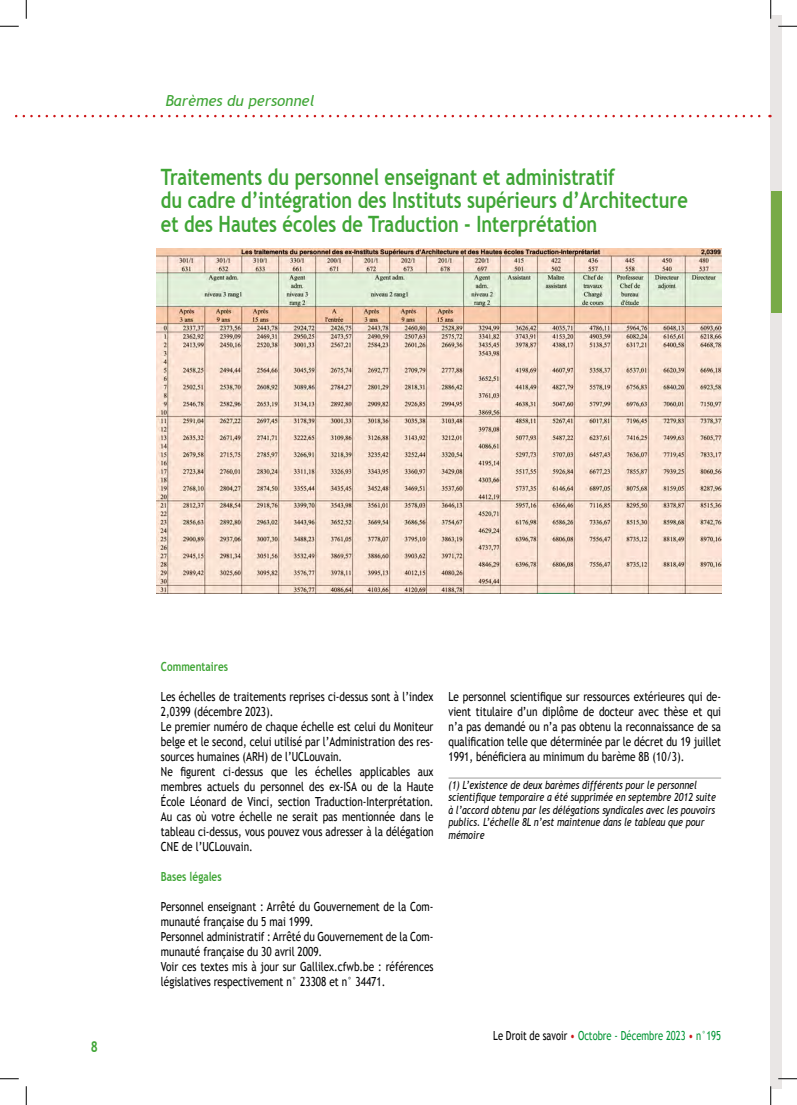
<style>
.page{position:relative;width:797px;height:1105px;background:#fff}
.page>*{position:absolute;margin:0;border:0;box-sizing:border-box;transform-origin:0 0}
.t1{font:700 22.5px/23.8px "Trebuchet MS";color:#3fa535;scale:.81 1}
.t2{font:italic 15px "Trebuchet MS";color:#3fa535}
.t3{font:700 15px "Trebuchet MS";color:#3fa535;scale:.81 1}
.t4{font:12.5px/15px "Trebuchet MS";color:#000;scale:.8 1}
.t5{font:12.5px "Trebuchet MS";color:#009534;scale:.75 1}
.t6{font:700 12.5px "Trebuchet MS";color:#3fa535;scale:.8 1}
.t7{font:italic 11.25px/12.5px "Trebuchet MS";color:#000;scale:.8 1}
.s1{color:#000}
.s2{color:#cd1719}
</style>
<div class="page">
<div style="left:770px;top:16px;width:11px;height:1073px;background:#e9e6e5"></div>
<svg style="left:16px;top:115px;width:754px;height:2px"></svg>
<div style="left:770px;top:191px;width:11px;height:121px;background:#78aa47"></div>
<img style="left:156px;top:249px;width:565px;height:344px">
<hr style="left:448px;top:778px;width:273px;height:1px;background:#9d9d9c">
<svg style="left:0;top:25px;width:19px;height:2px"></svg>
<svg style="left:778px;top:25px;width:19px;height:2px"></svg>
<svg style="left:0;top:1078px;width:19px;height:1px"></svg>
<svg style="left:778px;top:1078px;width:19px;height:1px"></svg>
<svg style="left:25px;top:0;width:2px;height:19px"></svg>
<svg style="left:25px;top:1086px;width:2px;height:19px"></svg>
<svg style="left:770px;top:0;width:1px;height:19px"></svg>
<svg style="left:770px;top:1086px;width:1px;height:19px"></svg>
<p class="t2" style="left:165px;top:92px;width:151px">Barèmes du personnel</p>
<h1 class="t1" style="left:161px;top:165px;width:652px">Traitements du personnel enseignant et administratif<br>du cadre d’intégration des Instituts supérieurs d’Architecture et des Hautes écoles de Traduction - Interprétation</h1>
<p class="t3" style="left:91px;top:1038px;width:10px">8</p>
<p class="t6" style="left:161px;top:659px;width:86px">Commentaires</p>
<p class="t4" style="left:161px;top:689px;width:342px">Les échelles de traitements reprises ci-dessus sont à l’index 2,0399 (décembre 2023).<br>Le premier numéro de chaque échelle est celui du Moniteur belge et le second, celui utilisé par l’Administration des res&shy;sources humaines (ARH) de l’UCLouvain.<br>Ne figurent ci-dessus que les échelles applicables aux membres actuels du personnel des ex-ISA ou de la Haute École Léonard de Vinci, section Traduction-Interprétation.<br>Au cas où votre échelle ne serait pas mentionnée dans le tableau ci-dessus, vous pouvez vous adresser à la délégation CNE de l’UCLouvain.</p>
<p class="t6" style="left:161px;top:869px;width:77px">Bases légales</p>
<p class="t4" style="left:161px;top:899px;width:342px">Personnel enseignant : Arrêté du Gouvernement de la Com&shy;munauté française du 5 mai 1999.<br>Personnel administratif : Arrêté du Gouvernement de la Com&shy;munauté française du 30 avril 2009.<br>Voir ces textes mis à jour sur Gallilex.cfwb.be : références législatives respectivement n° 23308 et n° 34471.</p>
<p class="t4" style="left:448px;top:689px;width:342px;text-align:justify">Le personnel scientifique sur ressources extérieures qui de&shy;vient titulaire d’un diplôme de docteur avec thèse et qui n’a pas demandé ou n’a pas obtenu la reconnaissance de sa qualification telle que déterminée par le décret du 19 juillet 1991, bénéficiera au minimum du barème 8B (10/3).</p>
<p class="t7" style="left:448px;top:779px;width:335px">(1) L’existence de deux barèmes différents pour le personnel scientifique temporaire a été supprimée en septembre 2012 suite à l’accord obtenu par les délégations syndicales avec les pouvoirs publics. L’échelle 8L n’est maintenue dans le tableau que pour mémoire</p>
<p class="t5" style="left:493px;top:1028px;width:305px"><span class="s1">Le Droit de savoir</span> <span class="s2">•</span> Octobre - Décembre 2023 <span class="s2">•</span> n°195</p>
</div>
